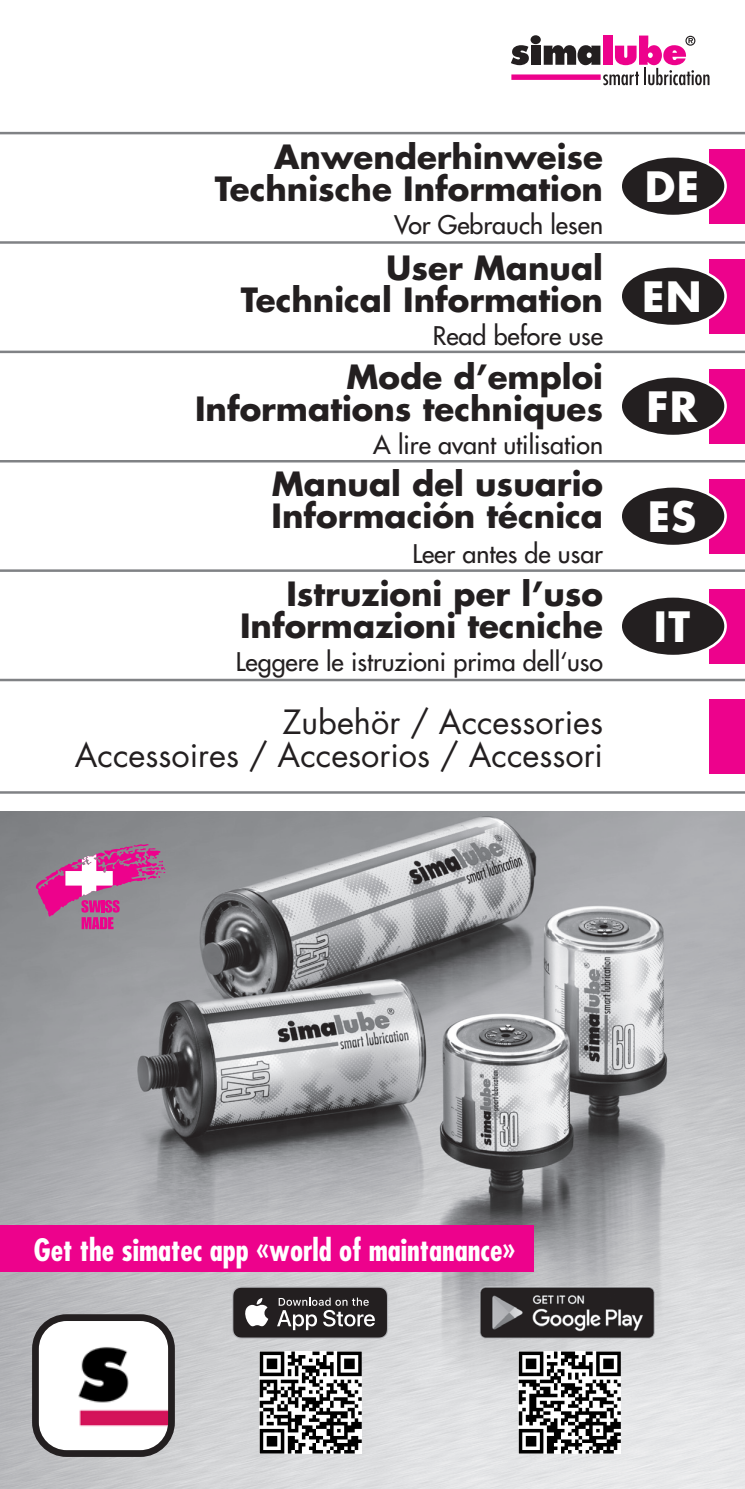
<style>
.page{position:relative;width:745px;height:1489px;background:#fff}
.page>*{position:absolute;margin:0;border:0;box-sizing:border-box;transform-origin:0 0}
.Titel_2__12{font:700 40.75px "Futura Std";letter-spacing:.03em;color:#fff}
.t1{font:700 32.5px "Futura Std";color:#231f20}
.t2{font:32.5px "Futura Std";color:#231f20}
.Titel_2__12-2{font:700 condensed 30px "Futura Std";color:#fff}
.t3{font:500 25px "Futura Std";color:#231f20}
</style>
<div class="page">
<img style="left:0;top:811px;width:744px;height:677px">
<svg style="left:511px;top:45px;width:17px;height:20px"></svg>
<div style="left:530px;top:46px;width:10px;height:19px;background:#231f20"></div>
<div style="left:530px;top:35px;width:10px;height:9px;background:#231f20;border-radius:50%"></div>
<div style="left:511px;top:74px;width:89px;height:6px;background:#ed028c"></div>
<svg style="left:543px;top:36px;width:166px;height:49px"></svg>
<img style="left:35px;top:1317px;width:136px;height:136px">
<div style="left:32px;top:1314px;width:143px;height:142px;border:7px solid #231f20;border-radius:31px"></div>
<svg style="left:259px;top:1351px;width:102px;height:102px"></svg>
<svg style="left:518px;top:1351px;width:102px;height:102px"></svg>
<svg style="left:232px;top:1286px;width:156px;height:52px;background:#4d4a4b"></svg>
<img style="left:479px;top:1286px;width:176px;height:52px">
<div style="left:0;top:1225px;width:533px;height:46px;background:#ed028c"></div>
<svg style="left:104px;top:844px;width:49px;height:22px"></svg>
<svg style="left:81px;top:900px;width:38px;height:29px"></svg>
<div style="left:709px;top:149px;width:35px;height:74px;background:#ed028c"></div>
<div style="left:709px;top:259px;width:35px;height:74px;background:#ed028c"></div>
<div style="left:709px;top:369px;width:35px;height:74px;background:#ed028c"></div>
<div style="left:709px;top:479px;width:35px;height:74px;background:#ed028c"></div>
<div style="left:709px;top:589px;width:35px;height:74px;background:#ed028c"></div>
<div style="left:620px;top:156px;width:105px;height:60px;background:#231f20;border-radius:50%"></div>
<div style="left:619px;top:155px;width:107px;height:62px;border:3px solid #fff;border-radius:50%"></div>
<div style="left:620px;top:266px;width:105px;height:60px;background:#231f20;border-radius:50%"></div>
<div style="left:619px;top:265px;width:107px;height:62px;border:3px solid #fff;border-radius:50%"></div>
<div style="left:620px;top:376px;width:105px;height:60px;background:#231f20;border-radius:50%"></div>
<div style="left:619px;top:375px;width:107px;height:62px;border:3px solid #fff;border-radius:50%"></div>
<div style="left:620px;top:486px;width:105px;height:60px;background:#231f20;border-radius:50%"></div>
<div style="left:619px;top:485px;width:107px;height:62px;border:3px solid #fff;border-radius:50%"></div>
<div style="left:620px;top:596px;width:105px;height:60px;background:#231f20;border-radius:50%"></div>
<div style="left:619px;top:595px;width:107px;height:62px;border:3px solid #fff;border-radius:50%"></div>
<hr style="left:0;top:241px;width:744px;height:3px;background:#808285">
<hr style="left:0;top:132px;width:744px;height:2px;background:#808285">
<hr style="left:0;top:350px;width:744px;height:3px;background:#808285">
<hr style="left:0;top:460px;width:744px;height:2px;background:#808285">
<hr style="left:0;top:569px;width:744px;height:3px;background:#808285">
<hr style="left:0;top:678px;width:744px;height:3px;background:#808285">
<div style="left:709px;top:699px;width:35px;height:74px;background:#ed028c"></div>
<hr style="left:0;top:791px;width:744px;height:2px;background:#808285">
<p class="t1" style="left:274px;top:135px;width:330px">Anwenderhinweise</p>
<p class="t1" style="left:215px;top:168px;width:389px">Technische Information</p>
<p class="t3" style="left:394px;top:209px;width:210px">Vor Gebrauch lesen</p>
<p class="t1" style="left:386px;top:246px;width:218px">User Manual</p>
<p class="t1" style="left:241px;top:278px;width:363px">Technical Information</p>
<p class="t3" style="left:432px;top:320px;width:172px">Read before use</p>
<p class="t1" style="left:346px;top:355px;width:258px">Mode d’emploi</p>
<p class="t1" style="left:195px;top:387px;width:409px">Informations techniques</p>
<p class="t3" style="left:373px;top:429px;width:231px">A lire avant utilisation</p>
<p class="t1" style="left:272px;top:462px;width:332px">Manual del usuario</p>
<p class="t1" style="left:271px;top:494px;width:333px">Información técnica</p>
<p class="t3" style="left:412px;top:538px;width:192px">Leer antes de usar</p>
<p class="t1" style="left:286px;top:572px;width:318px">Istruzioni per l’uso</p>
<p class="t1" style="left:240px;top:604px;width:364px">Informazioni tecniche</p>
<p class="t3" style="left:236px;top:646px;width:368px">Leggere le istruzioni prima dell‘uso</p>
<p class="t2" style="left:282px;top:701px;width:322px">Zubehör / Accessories</p>
<p class="t2" style="left:75px;top:734px;width:529px">Accessoires / Accesorios / Accessori</p>
<p class="Titel_2__12" style="left:644px;top:160px;width:56px">DE</p>
<p class="Titel_2__12" style="left:642px;top:270px;width:61px">EN</p>
<p class="Titel_2__12" style="left:646px;top:380px;width:52px">FR</p>
<p class="Titel_2__12" style="left:647px;top:490px;width:50px">ES</p>
<p class="Titel_2__12" style="left:653px;top:600px;width:38px">IT</p>
<p class="Titel_2__12-2" style="left:34px;top:1231px;width:483px">Get the simatec app «world of maintanance»</p>
</div>
